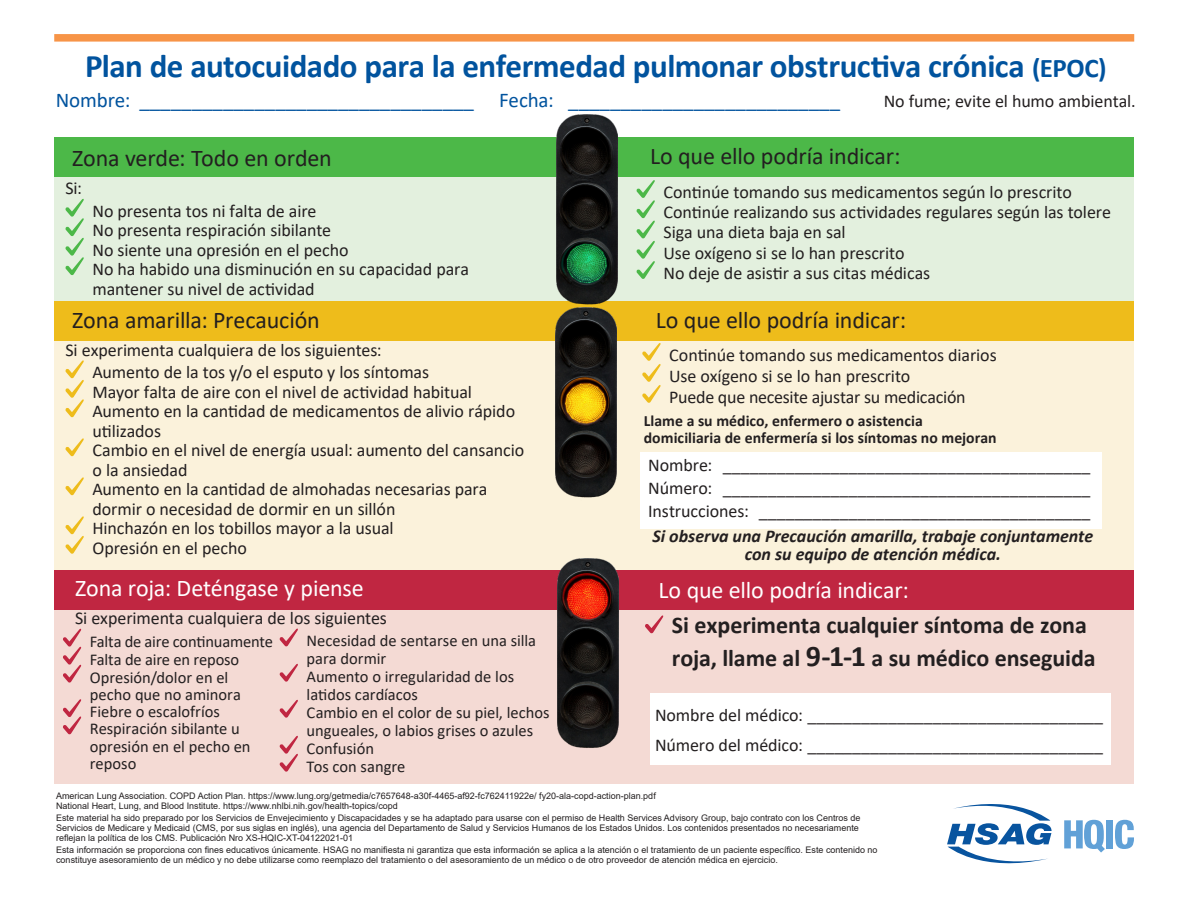
<style>
.page{position:relative;width:1188px;height:918px;background:#fff}
.page>*{position:absolute;margin:0;border:0;box-sizing:border-box;transform-origin:0 0}
.t1{font:700 33px "Calibri";letter-spacing:-.015em;color:#01539e}
.t2{font:24px "Calibri";letter-spacing:-.005em;color:#231f20}
.t3{font:700 24px/33px "Calibri";letter-spacing:-.005em;color:#231f20}
.t4{font:24px "Calibri";letter-spacing:-.005em;color:#fff}
.t5{font:21px "Calibri";letter-spacing:-.005em;color:#01539e}
.t6{font:18px/19.5px "Calibri";letter-spacing:-.005em;color:#231f20}
.t7{font:italic 700 18px/18px "Calibri";color:#231f20;text-align:center}
.t8{font:16.5px "Calibri";letter-spacing:-.005em;color:#231f20}
.t9{font:700 15.75px/16.5px "Calibri";letter-spacing:.005em;color:#231f20}
.t10{font:9px/9.8px "Arial";color:#231f20}
.s1{font-size:27px}
.s2{font-size:30px}
</style>
<div class="page">
<div style="left:54px;top:610px;width:1080px;height:174px;background:#f4dad4"></div>
<div style="left:651px;top:694px;width:460px;height:71px;background:#fff"></div>
<div style="left:54px;top:341px;width:1080px;height:269px;background:#fbf2db"></div>
<div style="left:640px;top:452px;width:462px;height:76px;background:#fff"></div>
<div style="left:54px;top:176px;width:1080px;height:150px;background:#e3f0de"></div>
<div style="left:54px;top:137px;width:1080px;height:39px;background:#4cb848"></div>
<div style="left:54px;top:301px;width:1080px;height:40px;background:#eebc1b"></div>
<div style="left:54px;top:570px;width:1080px;height:40px;background:#c02641"></div>
<svg style="left:65px;top:198px;width:19px;height:77px"></svg>
<svg style="left:65px;top:360px;width:19px;height:57px"></svg>
<svg style="left:65px;top:438px;width:19px;height:18px"></svg>
<svg style="left:65px;top:477px;width:19px;height:18px"></svg>
<svg style="left:65px;top:516px;width:19px;height:38px"></svg>
<svg style="left:63px;top:628px;width:19px;height:55px"></svg>
<svg style="left:63px;top:699px;width:19px;height:35px"></svg>
<svg style="left:636px;top:180px;width:19px;height:99px"></svg>
<svg style="left:645px;top:615px;width:19px;height:18px"></svg>
<img style="left:556px;top:114px;width:61px;height:384px">
<img style="left:557px;top:559px;width:61px;height:189px">
<div style="left:54px;top:34px;width:1080px;height:8px;background:#f79447"></div>
<svg style="left:279px;top:628px;width:19px;height:18px"></svg>
<svg style="left:279px;top:663px;width:19px;height:19px"></svg>
<svg style="left:279px;top:699px;width:19px;height:19px"></svg>
<svg style="left:279px;top:735px;width:19px;height:37px"></svg>
<svg style="left:642px;top:343px;width:19px;height:60px"></svg>
<svg style="left:947px;top:804px;width:105px;height:59px"></svg>
<svg style="left:1064px;top:820px;width:41px;height:33px"></svg>
<div style="left:1106px;top:820px;width:7px;height:28px;background:#61a1d7"></div>
<svg style="left:1115px;top:820px;width:19px;height:29px"></svg>
<h1 class="t1" style="left:85px;top:42px;width:1023px">Plan de autocuidado para la enfermedad pulmonar obstructiva crónica <span class="s1">(EPOC)</span></h1>
<p class="t5" style="left:56px;top:86px;width:420px">Nombre: ________________________________</p>
<p class="t5" style="left:499px;top:86px;width:343px">Fecha: __________________________</p>
<p class="t6" style="left:884px;top:91px;width:254px">No fume; evite el humo ambiental.</p>
<h2 class="t2" style="left:72px;top:141px;width:261px">Zona verde: Todo en orden</h2>
<p class="t6" style="left:65px;top:178px;width:18px">Si:</p>
<p class="t6" style="left:92px;top:200px;width:378px">No presenta tos ni falta de aire<br>No presenta respiración sibilante<br>No siente una opresión en el pecho<br>No ha habido una disminución en su capacidad para mantener su nivel de actividad</p>
<h2 class="t2" style="left:650px;top:140px;width:252px">Lo que ello podría indicar:</h2>
<p class="t6" style="left:664px;top:181px;width:449px;line-height:20.2px">Continúe tomando sus medicamentos según lo prescrito Continúe realizando sus actividades regulares según las tolere Siga una dieta baja en sal<br>Use oxígeno si se lo han prescrito<br>No deje de asistir a sus citas médicas</p>
<h2 class="t2" style="left:72px;top:303px;width:249px">Zona amarilla: Precaución</h2>
<p class="t6" style="left:92px;top:338px;width:338px;line-height:22.2px;text-indent:-27px">Si experimenta cualquiera de los siguientes:<br>Aumento de la tos y/o el esputo y los síntomas</p>
<p class="t6" style="left:92px;top:382px;width:433px">Mayor falta de aire con el nivel de actividad habitual Aumento en la cantidad de medicamentos de alivio rápido utilizados<br>Cambio en el nivel de energía usual: aumento del cansancio o la ansiedad<br>Aumento en la cantidad de almohadas necesarias para dormir o necesidad de dormir en un sillón<br>Hinchazón en los tobillos mayor a la usual<br>Opresión en el pecho</p>
<h2 class="t4" style="left:75px;top:571px;width:290px">Zona roja: Deténgase y piense</h2>
<p class="t6" style="left:75px;top:608px;width:313px">Si experimenta cualquiera de los siguientes</p>
<p class="t8" style="left:90px;top:630px;width:185px">Falta de aire continuamente</p>
<p class="t8" style="left:90px;top:648px;width:151px">Falta de aire en reposo</p>
<p class="t8" style="left:90px;top:666px;width:140px">Opresión/dolor en el</p>
<p class="t8" style="left:90px;top:683px;width:153px">pecho que no aminora</p>
<p class="t8" style="left:90px;top:700px;width:132px">Fiebre o escalofríos</p>
<p class="t8" style="left:90px;top:717px;width:152px">Respiración sibilante u</p>
<p class="t8" style="left:90px;top:735px;width:162px">opresión en el pecho en</p>
<p class="t8" style="left:90px;top:752px;width:48px">reposo</p>
<p class="t8" style="left:307px;top:629px;width:231px">Necesidad de sentarse en una silla</p>
<p class="t8" style="left:307px;top:647px;width:81px">para dormir</p>
<p class="t8" style="left:307px;top:665px;width:209px">Aumento o irregularidad de los</p>
<p class="t8" style="left:307px;top:683px;width:113px">latidos cardíacos</p>
<p class="t8" style="left:307px;top:701px;width:245px">Cambio en el color de su piel, lechos</p>
<p class="t8" style="left:307px;top:719px;width:228px">ungueales, o labios grises o azules</p>
<p class="t8" style="left:307px;top:737px;width:69px">Confusión</p>
<p class="t8" style="left:307px;top:755px;width:100px">Tos con sangre</p>
<h2 class="t2" style="left:656px;top:304px;width:252px">Lo que ello podría indicar:</h2>
<p class="t6" style="left:669px;top:344px;width:329px;line-height:21px">Continúe tomando sus medicamentos diarios<br>Use oxígeno si se lo han prescrito<br>Puede que necesite ajustar su medicación</p>
<p class="t9" style="left:644px;top:412px;width:354px">Llame a su médico, enfermero o asistencia domiciliaria de enfermería si los síntomas no mejoran</p>
<p class="t6" style="left:648px;top:453px;width:444px;line-height:23.1px;text-align:justify">Nombre: _________________________________________ Número: _________________________________________ Instrucciones: _____________________________________</p>
<p class="t7" style="left:652px;top:526px;width:442px">Si observa una Precaución amarilla, trabaje conjuntamente con su equipo de atención médica.</p>
<h2 class="t4" style="left:658px;top:573px;width:252px">Lo que ello podría indicar:</h2>
<p class="t3" style="left:672px;top:608px;width:425px">Si experimenta cualquier síntoma de zona roja, llame al <span class="s2">9-1-1</span> a su médico enseguida</p>
<p class="t6" style="left:655px;top:700px;width:450px;line-height:29.8px">Nombre del médico: _________________________________<br>Número del médico: _________________________________</p>
<p class="t10" style="left:56px;top:791px;width:601px">American Lung Association. COPD Action Plan. https://www.lung.org/getmedia/c7657648-a30f-4465-af92-fc762411922e/ fy20-ala-copd-action-plan.pdf<br>National Heart, Lung, and Blood Institute. https://www.nhlbi.nih.gov/health-topics/copd</p>
<p class="t10" style="left:56px;top:813px;width:806px">Este material ha sido preparado por los Servicios de Envejecimiento y Discapacidades y se ha adaptado para usarse con el permiso de Health Services Advisory Group, bajo contrato con los Centros de<br>Servicios de Medicare y Medicaid (CMS, por sus siglas en inglés), una agencia del Departamento de Salud y Servicios Humanos de los Estados Unidos. Los contenidos presentados no necesariamente reflejan la política de los CMS. Publicación Nro XS-HQIC-XT-04122021-01</p>
<p class="t10" style="left:56px;top:845px;width:823px">Esta información se proporciona con fines educativos únicamente. HSAG no manifiesta ni garantiza que esta información se aplica a la atención o el tratamiento de un paciente específico. Este contenido no constituye asesoramiento de un médico y no debe utilizarse como reemplazo del tratamiento o del asesoramiento de un médico o de otro proveedor de atención médica en ejercicio.</p>
</div>
